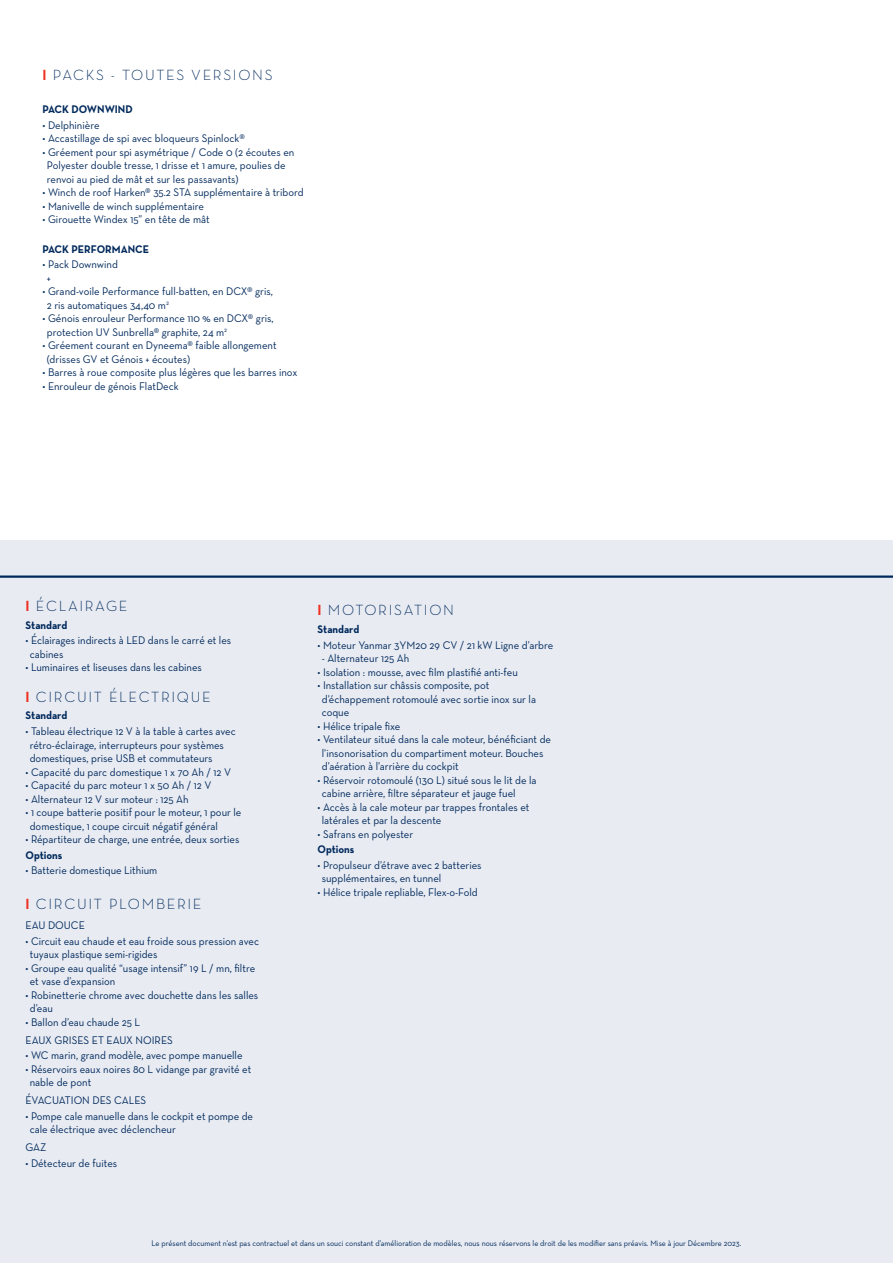
<style>
.page{position:relative;width:893px;height:1263px;background:#fff}
.page>*{position:absolute;margin:0;border:0;box-sizing:border-box;transform-origin:0 0}
.t1{font:300 15px "Neutra Text";letter-spacing:.11em;color:#00295c}
.t2{font:11.25px/13.5px "Neutra Text";color:#00295c;scale:.95 1}
.t3{font:700 11.25px "Neutra Text";color:#00295c;scale:.95 1}
.t4{font:8.25px "Neutra Text";color:#00295c;scale:.95 1}
.s1{font-weight:700;color:#ef3122}
</style>
<div class="page">
<div style="left:0;top:540px;width:893px;height:723px;background:#e8ebf2"></div>
<hr style="left:0;top:575px;width:893px;height:3px;background:#00295c">
<h1 class="t1" style="left:43px;top:66px;width:232px"><span class="s1">I</span> PACKS - TOUTES VERSIONS</h1>
<p class="t3" style="left:43px;top:102px;width:97px">PACK DOWNWIND</p>
<p class="t2" style="left:43px;top:118px;width:62px">• Delphinière</p>
<p class="t2" style="left:43px;top:132px;width:214px">• Accastillage de spi avec bloqueurs Spinlock®</p>
<p class="t2" style="left:47px;top:145px;width:262px;text-indent:-4px">• Gréement pour spi asymétrique / Code 0 (2 écoutes en<br>Polyester double tresse, 1 drisse et 1 amure, poulies de renvoi au pied de mât et sur les passavants)</p>
<p class="t2" style="left:43px;top:186px;width:276px">• Winch de roof Harken® 35.2 STA supplémentaire à tribord</p>
<p class="t2" style="left:43px;top:199px;width:172px">• Manivelle de winch supplémentaire</p>
<p class="t2" style="left:43px;top:213px;width:177px">• Girouette Windex 15” en tête de mât</p>
<p class="t3" style="left:43px;top:242px;width:114px">PACK PERFORMANCE</p>
<p class="t2" style="left:47px;top:257px;width:77px;text-indent:-4px">• Pack Downwind +</p>
<p class="t2" style="left:47px;top:284px;width:240px;text-indent:-4px">• Grand-voile Performance full-batten, en DCX® gris,<br>2 ris automatiques 34,40 m<sup>2</sup></p>
<p class="t2" style="left:47px;top:311px;width:240px;text-indent:-4px">• Génois enrouleur Performance 110 % en DCX® gris, protection UV Sunbrella® graphite, 24 m<sup>2</sup></p>
<p class="t2" style="left:47px;top:338px;width:243px;text-indent:-4px">• Gréement courant en Dyneema® faible allongement (drisses GV et Génois + écoutes)</p>
<p class="t2" style="left:43px;top:365px;width:270px">• Barres à roue composite plus légères que les barres inox</p>
<p class="t2" style="left:43px;top:379px;width:145px">• Enrouleur de génois FlatDeck</p>
<h1 class="t1" style="left:26px;top:596px;width:104px"><span class="s1">I</span> ÉCLAIRAGE</h1>
<p class="t3" style="left:26px;top:618px;width:45px">Standard</p>
<p class="t2" style="left:30px;top:633px;width:214px;text-indent:-4px">• Éclairages indirects à LED dans le carré et les cabines</p>
<p class="t2" style="left:26px;top:660px;width:187px">• Luminaires et liseuses dans les cabines</p>
<h1 class="t1" style="left:26px;top:687px;width:187px"><span class="s1">I</span> CIRCUIT ÉLECTRIQUE</h1>
<p class="t3" style="left:26px;top:709px;width:45px">Standard</p>
<p class="t2" style="left:30px;top:724px;width:218px;text-indent:-4px">• Tableau électrique 12 V à la table à cartes avec rétro-éclairage, interrupteurs pour systèmes domestiques, prise USB et commutateurs</p>
<p class="t2" style="left:26px;top:765px;width:218px">• Capacité du parc domestique 1 x 70 Ah / 12 V</p>
<p class="t2" style="left:26px;top:778px;width:197px">• Capacité du parc moteur 1 x 50 Ah / 12 V</p>
<p class="t2" style="left:26px;top:792px;width:173px">• Alternateur 12 V sur moteur : 125 Ah</p>
<p class="t2" style="left:30px;top:805px;width:224px;text-indent:-4px">• 1 coupe batterie positif pour le moteur, 1 pour le domestique, 1 coupe circuit négatif général</p>
<p class="t2" style="left:26px;top:832px;width:227px">• Répartiteur de charge, une entrée, deux sorties</p>
<p class="t3" style="left:26px;top:848px;width:40px">Options</p>
<p class="t2" style="left:26px;top:863px;width:140px">• Batterie domestique Lithium</p>
<h1 class="t1" style="left:26px;top:895px;width:178px"><span class="s1">I</span> CIRCUIT PLOMBERIE</h1>
<p class="t2" style="left:26px;top:918px;width:64px">EAU DOUCE</p>
<p class="t2" style="left:30px;top:934px;width:243px;text-indent:-4px">• Circuit eau chaude et eau froide sous pression avec tuyaux plastique semi-rigides</p>
<p class="t2" style="left:30px;top:961px;width:239px;text-indent:-4px">• Groupe eau qualité “usage intensif” 19 L / mn, filtre et vase d’expansion</p>
<p class="t2" style="left:30px;top:988px;width:242px;text-indent:-4px">• Robinetterie chrome avec douchette dans les salles d’eau</p>
<p class="t2" style="left:26px;top:1013px;width:157px;line-height:17.7px">• Ballon d’eau chaude 25 L<br>EAUX GRISES ET EAUX NOIRES</p>
<p class="t2" style="left:26px;top:1048px;width:230px">• WC marin, grand modèle, avec pompe manuelle</p>
<p class="t2" style="left:30px;top:1062px;width:235px;text-indent:-4px">• Réservoirs eaux noires 80 L vidange par gravité et nable de pont</p>
<p class="t2" style="left:26px;top:1093px;width:129px">ÉVACUATION DES CALES</p>
<p class="t2" style="left:30px;top:1109px;width:237px;text-indent:-4px">• Pompe cale manuelle dans le cockpit et pompe de cale électrique avec déclencheur</p>
<p class="t2" style="left:26px;top:1140px;width:24px">GAZ</p>
<p class="t2" style="left:26px;top:1156px;width:98px">• Détecteur de fuites</p>
<h1 class="t1" style="left:317px;top:601px;width:138px"><span class="s1">I</span> MOTORISATION</h1>
<p class="t3" style="left:317px;top:622px;width:45px">Standard</p>
<p class="t2" style="left:317px;top:638px;width:250px">• Moteur Yanmar 3YM20 29 CV / 21 kW Ligne d’arbre</p>
<p class="t2" style="left:322px;top:651px;width:94px">- Alternateur 125 Ah</p>
<p class="t2" style="left:317px;top:665px;width:212px">• Isolation : mousse, avec film plastifié anti-feu</p>
<p class="t2" style="left:322px;top:678px;width:227px;text-indent:-4px">• Installation sur châssis composite, pot d’échappement rotomoulé avec sortie inox sur la coque</p>
<p class="t2" style="left:317px;top:719px;width:89px">• Hélice tripale fixe</p>
<p class="t2" style="left:322px;top:732px;width:243px;text-indent:-4px">• Ventilateur situé dans la cale moteur, bénéficiant de l’insonorisation du compartiment moteur. Bouches d’aération à l’arrière du cockpit</p>
<p class="t2" style="left:322px;top:773px;width:228px;text-indent:-4px">• Réservoir rotomoulé (130 L) situé sous le lit de la cabine arrière, filtre séparateur et jauge fuel</p>
<p class="t2" style="left:322px;top:800px;width:220px;text-indent:-4px">• Accès à la cale moteur par trappes frontales et latérales et par la descente</p>
<p class="t2" style="left:317px;top:827px;width:102px">• Safrans en polyester</p>
<p class="t3" style="left:317px;top:842px;width:40px">Options</p>
<p class="t2" style="left:322px;top:858px;width:170px;text-indent:-4px">• Propulseur d’étrave avec 2 batteries supplémentaires, en tunnel</p>
<p class="t2" style="left:317px;top:885px;width:170px">• Hélice tripale repliable, Flex-o-Fold</p>
<p class="t4" style="left:152px;top:1238px;width:622px">Le présent document n’est pas contractuel et dans un souci constant d’amélioration de modèles, nous nous réservons le droit de les modifier sans préavis. Mise à jour Décembre 2023.</p>
</div>
